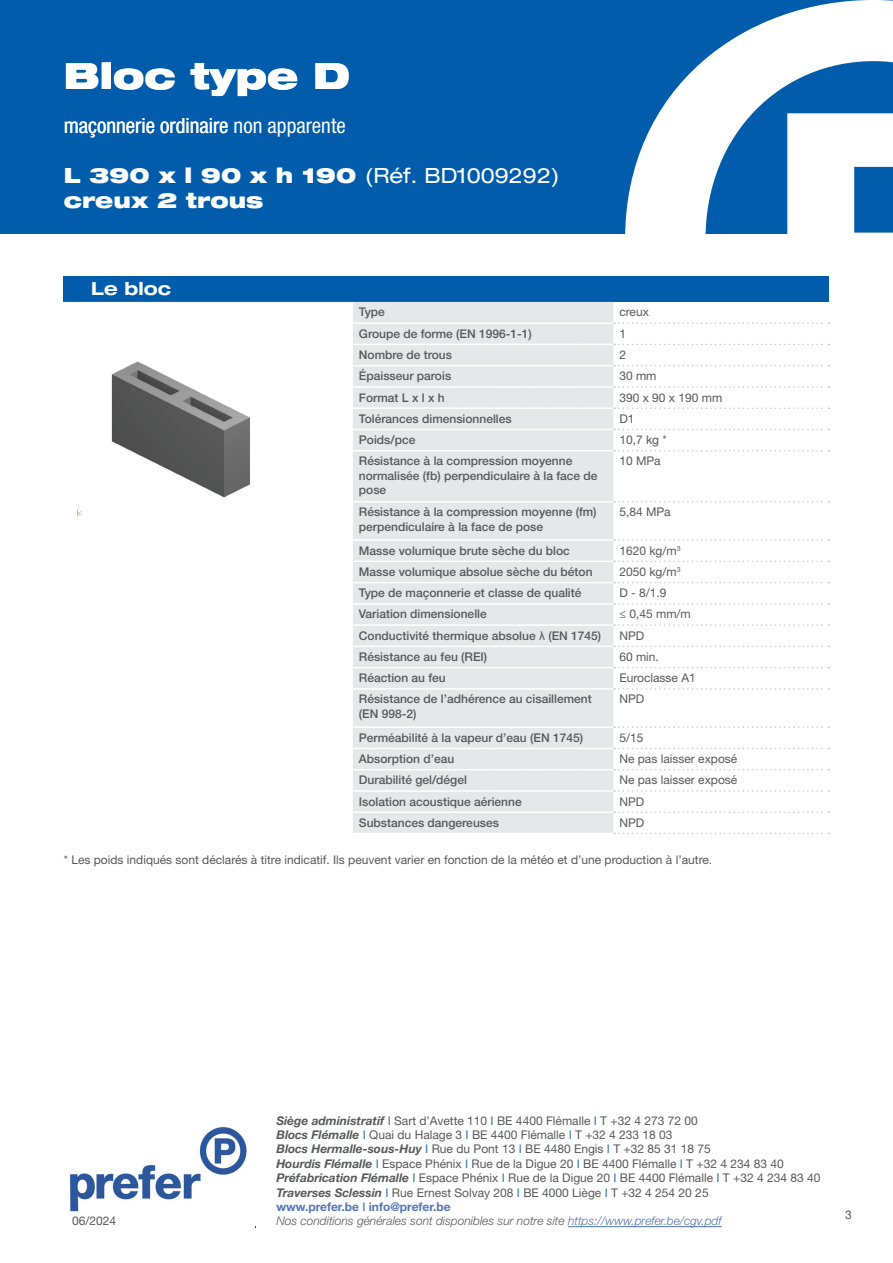
<style>
.page{position:relative;width:893px;height:1263px;background:#fff}
.page>*{position:absolute;margin:0;border:0;box-sizing:border-box;transform-origin:0 0}
.t1{font:900 expanded 36px "Helvetica Neue LT Std";color:#fff}
.t2{font:900 expanded 21px/25.2px "Helvetica Neue LT Std";color:#fff}
.t3{font:condensed 21px "Helvetica Neue LT Std";color:#fff}
.t4{font:700 expanded 18px "Helvetica Neue LT Std";color:#fff}
.t5{font:12px/14.4px "Helvetica Neue LT Std";color:#57585a}
.t6{font:500 12px/14.4px "Helvetica Neue LT Std";color:#57585a}
.s1{font-weight:400}
.s2{font-family:"Arial";font-weight:400}
.s3{font-weight:700;font-style:italic}
.s4{color:#2f71b7}
.s5{font-weight:700;color:#5176b7}
.s6{font-weight:300;font-style:italic}
.s7{font-weight:300;font-style:italic;color:#4d72ac}
</style>
<div class="page">
<div style="left:0;top:0;width:893px;height:234px;background:#015dab"></div>
<svg style="left:627px;top:0;width:266px;height:452px;fill:#fff"></svg>
<hr style="left:568px;top:1226px;width:154px;height:1px;background:#4d72ac">
<img style="left:70px;top:1127px;width:177px;height:85px">
<div style="left:64px;top:276px;width:765px;height:26px;background:#015dab"></div>
<div style="left:353px;top:302px;width:260px;height:531px;background:#e6e7e9"></div>
<svg style="left:354px;top:113px;width:539px;height:257px"></svg>
<svg style="left:354px;top:386px;width:475px;height:2px"></svg>
<svg style="left:354px;top:407px;width:475px;height:2px"></svg>
<svg style="left:354px;top:429px;width:475px;height:1px"></svg>
<svg style="left:354px;top:450px;width:475px;height:1px"></svg>
<svg style="left:354px;top:501px;width:475px;height:1px"></svg>
<svg style="left:354px;top:539px;width:475px;height:2px"></svg>
<svg style="left:354px;top:561px;width:475px;height:1px"></svg>
<svg style="left:354px;top:582px;width:475px;height:1px"></svg>
<svg style="left:354px;top:603px;width:475px;height:2px"></svg>
<svg style="left:354px;top:624px;width:475px;height:2px"></svg>
<svg style="left:354px;top:646px;width:475px;height:1px"></svg>
<svg style="left:354px;top:667px;width:475px;height:1px"></svg>
<svg style="left:354px;top:688px;width:475px;height:2px"></svg>
<svg style="left:354px;top:726px;width:475px;height:2px"></svg>
<svg style="left:354px;top:748px;width:475px;height:1px"></svg>
<svg style="left:354px;top:769px;width:475px;height:1px"></svg>
<svg style="left:354px;top:790px;width:475px;height:2px"></svg>
<svg style="left:354px;top:811px;width:475px;height:2px"></svg>
<svg style="left:613px;top:833px;width:216px;height:1px"></svg>
<img style="left:78px;top:361px;width:172px;height:155px">
<h1 class="t1" style="left:64px;top:53px;width:287px">Bloc type D</h1>
<h2 class="t3" style="left:64px;top:113px;width:283px">maçonnerie ordinaire non apparente</h2>
<h2 class="t2" style="left:64px;top:162px;width:497px">L 390 x l 90 x h 190 <span class="s1">(Réf. BD1009292) </span>creux 2 trous</h2>
<h3 class="t4" style="left:91px;top:278px;width:81px">Le bloc</h3>
<p class="t6" style="left:359px;top:305px;width:28px">Type</p>
<p class="t5" style="left:619px;top:305px;width:31px">creux</p>
<p class="t6" style="left:359px;top:326px;width:174px">Groupe de forme (EN 1996-1-1)</p>
<p class="t5" style="left:619px;top:326px;width:8px">1</p>
<p class="t6" style="left:359px;top:347px;width:95px">Nombre de trous</p>
<p class="t5" style="left:619px;top:347px;width:8px">2</p>
<p class="t6" style="left:359px;top:369px;width:94px">Épaisseur parois</p>
<p class="t5" style="left:619px;top:369px;width:39px">30 mm</p>
<p class="t6" style="left:359px;top:390px;width:87px">Format L x l x h</p>
<p class="t5" style="left:619px;top:390px;width:104px">390 x 90 x 190 mm</p>
<p class="t6" style="left:359px;top:411px;width:154px">Tolérances dimensionnelles</p>
<p class="t5" style="left:619px;top:411px;width:17px">D1</p>
<p class="t6" style="left:359px;top:432px;width:58px">Poids/pce</p>
<p class="t5" style="left:619px;top:432px;width:49px">10,7 kg *</p>
<p class="t6" style="left:359px;top:454px;width:240px">Résistance à la compression moyenne normalisée (fb) perpendiculaire à la face de pose</p>
<p class="t5" style="left:619px;top:454px;width:43px">10 MPa</p>
<p class="t6" style="left:359px;top:505px;width:239px">Résistance à la compression moyenne (fm) perpendiculaire à la face de pose</p>
<p class="t5" style="left:619px;top:505px;width:53px">5,84 MPa</p>
<p class="t6" style="left:359px;top:543px;width:212px">Masse volumique brute sèche du bloc</p>
<p class="t5" style="left:619px;top:543px;width:63px">1620 kg/m<sup>3</sup></p>
<p class="t6" style="left:359px;top:564px;width:235px">Masse volumique absolue sèche du béton</p>
<p class="t5" style="left:619px;top:564px;width:63px">2050 kg/m<sup>3</sup></p>
<p class="t6" style="left:359px;top:586px;width:224px">Type de maçonnerie et classe de qualité</p>
<p class="t5" style="left:619px;top:585px;width:49px">D - 8/1.9</p>
<p class="t6" style="left:359px;top:607px;width:129px">Variation dimensionelle</p>
<p class="t5" style="left:619px;top:607px;width:73px">≤ 0,45 mm/m</p>
<p class="t6" style="left:359px;top:628px;width:244px">Conductivité thermique absolue <span class="s2">λ</span> (EN 1745)</p>
<p class="t5" style="left:619px;top:628px;width:26px">NPD</p>
<p class="t6" style="left:359px;top:649px;width:130px">Résistance au feu (REI)</p>
<p class="t5" style="left:619px;top:649px;width:41px">60 min.</p>
<p class="t6" style="left:359px;top:671px;width:88px">Réaction au feu</p>
<p class="t5" style="left:619px;top:671px;width:78px">Euroclasse A1</p>
<p class="t6" style="left:359px;top:692px;width:234px">Résistance de l’adhérence au cisaillement (EN 998-2)</p>
<p class="t5" style="left:619px;top:692px;width:26px">NPD</p>
<p class="t6" style="left:359px;top:730px;width:226px">Perméabilité à la vapeur d’eau (EN 1745)</p>
<p class="t5" style="left:619px;top:730px;width:26px">5/15</p>
<p class="t6" style="left:359px;top:751px;width:97px">Absorption d’eau</p>
<p class="t5" style="left:619px;top:751px;width:119px">Ne pas laisser exposé</p>
<p class="t6" style="left:359px;top:773px;width:110px">Durabilité gel/dégel</p>
<p class="t5" style="left:619px;top:773px;width:119px">Ne pas laisser exposé</p>
<p class="t6" style="left:359px;top:794px;width:164px">Isolation acoustique aérienne</p>
<p class="t5" style="left:619px;top:794px;width:26px">NPD</p>
<p class="t6" style="left:359px;top:815px;width:142px">Substances dangereuses</p>
<p class="t5" style="left:619px;top:815px;width:26px">NPD</p>
<p class="t5" style="left:64px;top:852px;width:650px">* Les poids indiqués sont déclarés à titre indicatif. Ils peuvent varier en fonction de la météo et d’une production à l’autre.</p>
<p class="t5" style="left:72px;top:1214px;width:46px">06/2024</p>
<p class="t5" style="left:276px;top:1113px;width:545px"><span class="s3">Siège administratif</span> <span class="s4">I</span> Sart d’Avette 110 <span class="s4">I</span> BE 4400 Flémalle <span class="s4">I</span> T +32 4 273 72 00<br><span class="s3">Blocs Flémalle</span> <span class="s4">I</span> Quai du Halage 3 <span class="s4">I</span> BE 4400 Flémalle <span class="s4">I</span> T +32 4 233 18 03<br><span class="s3">Blocs Hermalle-sous-Huy</span> <span class="s4">I</span> Rue du Pont 13 <span class="s4">I</span> BE 4480 Engis <span class="s4">I</span> T +32 85 31 18 75<br><span class="s3">Hourdis Flémalle</span> <span class="s4">I</span> Espace Phénix <span class="s4">I</span> Rue de la Digue 20 <span class="s4">I</span> BE 4400 Flémalle <span class="s4">I</span> T +32 4 234 83 40<br><span class="s3">Préfabrication Flémalle</span> <span class="s4">I</span> Espace Phénix <span class="s4">I</span> Rue de la Digue 20 <span class="s4">I</span> BE 4400 Flémalle <span class="s4">I</span> T +32 4 234 83 40<br><span class="s3">Traverses Sclessin</span> <span class="s4">I</span> Rue Ernest Solvay 208 <span class="s4">I</span> BE 4000 Liège <span class="s4">I</span> T +32 4 254 20 25<br><span class="s5">www.prefer.be</span> <span class="s4">I</span> <span class="s5">info@prefer.be<br></span><span class="s6">Nos conditions générales sont disponibles sur notre site</span> <span class="s7">https://www.prefer.be/cgv.pdf</span></p>
<p class="t5" style="left:845px;top:1207px;width:8px">3</p>
</div>
